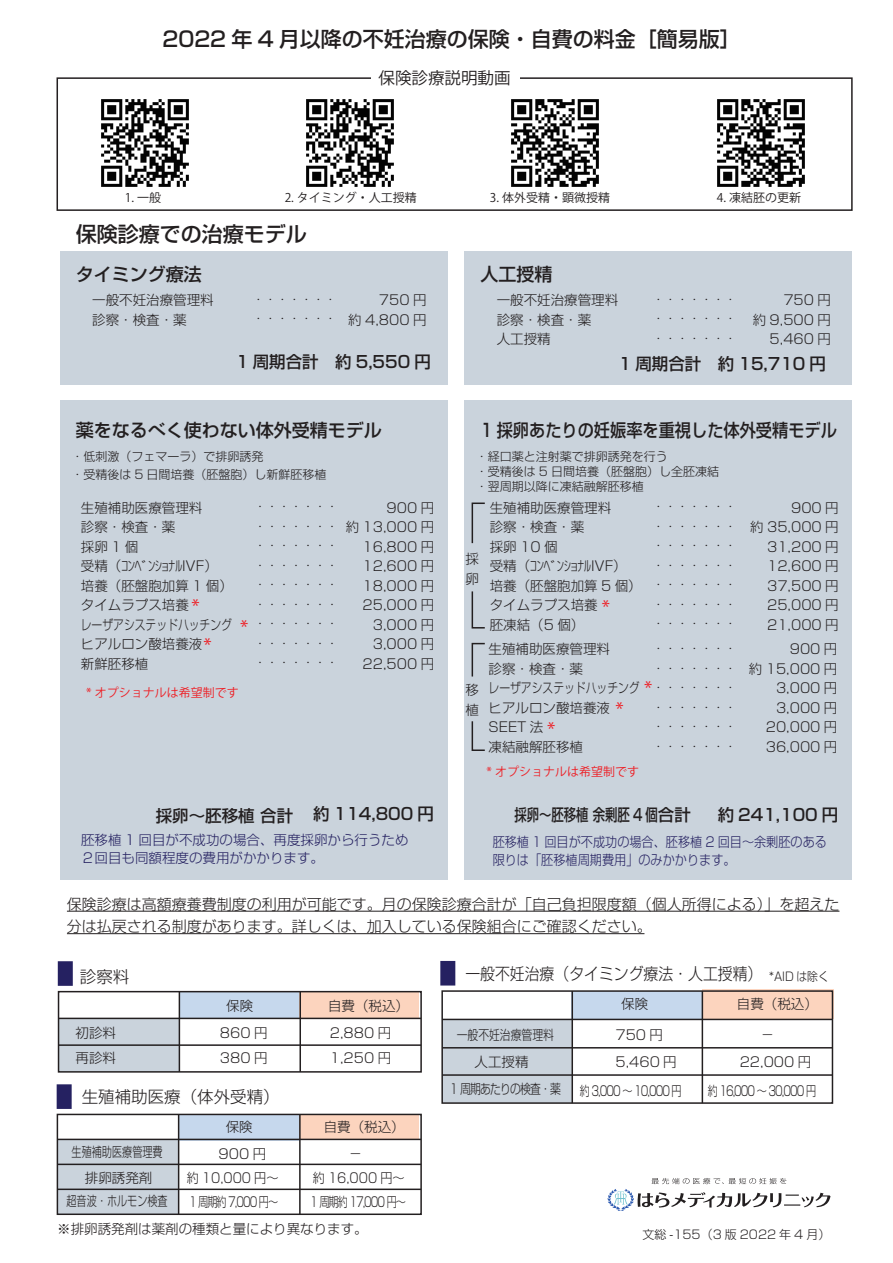
<style>
.page{position:relative;width:893px;height:1263px;background:#fff}
.page>*{position:absolute;margin:0;border:0;box-sizing:border-box;transform-origin:0 0}
.t1{font:500 21px "Shin Go Pr 6";color:#231f20}
.t2{font:500 18px "Shin Go Pr 6";color:#231f20}
.t3{font:500 18px "Shin Go Pr 6";color:#231f20;scale:.9 1}
.t4{font:18px "Koz Go Pr 6 N";color:#ee1d23}
.t5{font:500 16.5px "Shin Go Pr 6";color:#231f20}
.t6{font:300 16.5px "Shin Go Pr 6";color:#231f20;scale:.9 1}
.t7{font:300 16.5px "Shin Go Pr 6";color:#231f20}
.t8{font:500 16.5px "Shin Go Pr 6";color:#231f20;scale:.75 1}
.t9{font:16.5px "Koz Go Pr 6 N";color:#231f20}
.t10{font:300 15px/22.5px "Shin Go Pr 6";color:#231f20}
.t11{font:300 13.5px/19.5px "Shin Go Pr 6";color:#231f20}
.t12{font:300 13.5px/18px "Shin Go Pr 6";color:#252161;scale:.9 1}
.t13{font:300 13.5px/18px "Shin Go Pr 6";color:#252161}
.t14{font:300 13.5px/26px "Shin Go Pr 6";color:#231f20;text-align:center;scale:.75 1}
.t15{font:300 13.5px/23.4px "Shin Go Pr 6";letter-spacing:-.1em;color:#231f20;scale:.9 1}
.t16{font:300 13.5px/28.5px "Shin Go Pr 6";letter-spacing:-.1em;color:#231f20}
.t17{font:300 13.5px "Shin Go Pr 6";letter-spacing:-.1em;color:#231f20;scale:.75 1}
.t18{font:300 13.5px "Shin Go Pr 6";letter-spacing:-.075em;color:#231f20;scale:.8 1}
.t19{font:300 13.5px "Shin Go Pr 6";color:#231f20;scale:.8 1}
.t20{font:300 12px/19.5px "Shin Go Pr 6";color:#231f20;text-align:justify}
.t21{font:12px "Koz Go Pr 6 N";color:#231f20}
.t22{font:12px "Koz Go Pr 6 N";color:#ee1d23}
.t23{font:300 12px "Shin Go Pr 6";color:#231f20;scale:.9 1}
</style>
<div class="page">
<div style="left:60px;top:251px;width:387px;height:134px;background:#cad3dc"></div>
<div style="left:60px;top:401px;width:388px;height:479px;background:#cad3dc"></div>
<div style="left:464px;top:401px;width:388px;height:479px;background:#cad3dc"></div>
<div style="left:464px;top:251px;width:388px;height:134px;background:#cad3dc"></div>
<div style="left:59px;top:1019px;width:120px;height:53px;background:#cad3dc"></div>
<div style="left:442px;top:1019px;width:130px;height:84px;background:#cad3dc"></div>
<div style="left:57px;top:1140px;width:122px;height:74px;background:#cad3dc"></div>
<div style="left:572px;top:991px;width:130px;height:28px;background:#c6d8ed"></div>
<div style="left:179px;top:992px;width:121px;height:26px;background:#c6d8ed"></div>
<div style="left:179px;top:1114px;width:121px;height:26px;background:#c6d8ed"></div>
<div style="left:702px;top:989px;width:132px;height:30px;background:#fcd4be"></div>
<div style="left:300px;top:992px;width:119px;height:26px;background:#fcd4be"></div>
<div style="left:300px;top:1115px;width:119px;height:25px;background:#fcd4be"></div>
<div style="left:58px;top:991px;width:364px;height:81px;border:2px solid #231f20"></div>
<hr style="left:59px;top:1044px;width:362px;height:2px;background:#231f20">
<hr style="left:59px;top:1018px;width:362px;height:1px;background:#231f20">
<hr style="left:299px;top:992px;width:2px;height:80px;background:#231f20">
<hr style="left:179px;top:992px;width:1px;height:80px;background:#231f20">
<div style="left:441px;top:990px;width:392px;height:114px;border:2px solid #231f20"></div>
<hr style="left:442px;top:1047px;width:390px;height:1px;background:#231f20">
<hr style="left:442px;top:1074px;width:390px;height:2px;background:#231f20">
<hr style="left:442px;top:1019px;width:390px;height:1px;background:#231f20">
<hr style="left:702px;top:991px;width:1px;height:112px;background:#231f20">
<hr style="left:571px;top:991px;width:2px;height:112px;background:#231f20">
<div style="left:57px;top:1114px;width:365px;height:101px;border:2px solid #231f20"></div>
<hr style="left:57px;top:1188px;width:364px;height:2px;background:#231f20">
<hr style="left:57px;top:1163px;width:364px;height:2px;background:#231f20">
<hr style="left:57px;top:1139px;width:364px;height:1px;background:#231f20">
<hr style="left:299px;top:1114px;width:2px;height:100px;background:#231f20">
<hr style="left:178px;top:1114px;width:1px;height:100px;background:#231f20">
<div style="left:57px;top:77px;width:796px;height:134px;border:2px solid #231f20"></div>
<div style="left:371px;top:70px;width:149px;height:20px;background:#fff"></div>
<img style="left:717px;top:99px;width:88px;height:88px">
<img style="left:511px;top:99px;width:88px;height:88px">
<img style="left:306px;top:99px;width:88px;height:88px">
<img style="left:101px;top:99px;width:88px;height:88px">
<div style="left:58px;top:961px;width:15px;height:25px;background:#252161"></div>
<div style="left:440px;top:961px;width:15px;height:24px;background:#252161"></div>
<div style="left:57px;top:1084px;width:15px;height:25px;background:#252161"></div>
<svg style="left:607px;top:1178px;width:223px;height:33px"></svg>
<hr style="left:67px;top:911px;width:772px;height:1px;background:#231f20">
<hr style="left:67px;top:933px;width:577px;height:1px;background:#231f20">
<svg style="left:471px;top:502px;width:14px;height:42px"></svg>
<svg style="left:471px;top:591px;width:14px;height:38px"></svg>
<svg style="left:471px;top:642px;width:14px;height:35px"></svg>
<svg style="left:471px;top:721px;width:14px;height:30px"></svg>
<h1 class="t1" style="left:162px;top:21px;width:580px">2022 年 4 月以降の不妊治療の保険・自費の料金［簡易版］</h1>
<p class="t9" style="left:379px;top:69px;width:133px">保険診療説明動画</p>
<p class="t21" style="left:125px;top:190px;width:38px">1. 一般</p>
<p class="t21" style="left:285px;top:190px;width:134px">2. タイミング・人工授精</p>
<p class="t21" style="left:490px;top:190px;width:122px">3. 体外受精・顕微授精</p>
<p class="t21" style="left:717px;top:190px;width:86px">4. 凍結胚の更新</p>
<h1 class="t1" style="left:76px;top:217px;width:232px">保険診療での治療モデル</h1>
<h2 class="t2" style="left:76px;top:259px;width:127px">タイミング療法</h2>
<p class="t11" style="left:92px;top:289px;width:123px">一般不妊治療管理料診察・検査・薬</p>
<p class="t20" style="left:253px;top:288px;width:85px">・・・・・・・・・・・・・・</p>
<p class="t5" style="left:236px;top:348px;width:196px">1 周期合計　約 5,550 円</p>
<p class="t11" style="left:348px;top:289px;width:80px;text-align:right">750 円<br>約 4,800 円</p>
<h2 class="t2" style="left:76px;top:416px;width:307px">薬をなるべく使わない体外受精モデル</h2>
<p class="t20" style="left:71px;top:446px;width:257px;line-height:18px">・低刺激（フェマーラ）で排卵誘発<br>・受精後は 5 日間培養（胚盤胞）し新鮮胚移植</p>
<h2 class="t2" style="left:480px;top:259px;width:73px">人工授精</h2>
<p class="t11" style="left:497px;top:289px;width:123px">一般不妊治療管理料診察・検査・薬<br>人工授精</p>
<p class="t20" style="left:652px;top:288px;width:85px">・・・・・・・・・・・・・・・・・・・・・</p>
<p class="t11" style="left:753px;top:289px;width:80px;text-align:right">750 円<br>約 9,500 円<br>5,460 円</p>
<p class="t5" style="left:619px;top:350px;width:209px">1 周期合計　約 15,710 円</p>
<h2 class="t3" style="left:480px;top:416px;width:398px">1 採卵あたりの妊娠率を重視した体外受精モデル</h2>
<p class="t20" style="left:476px;top:448px;width:245px;line-height:15px;text-align:left">・経口薬と注射薬で排卵誘発を行う<br>・受精後は 5 日間培養（胚盤胞）し全胚凍結・翌周期以降に凍結融解胚移植</p>
<p class="t11" style="left:81px;top:497px;width:153px">生殖補助医療管理料<br>診察・検査・薬<br>採卵1個<br>受精（ｺﾝﾍﾞﾝｼｮﾅﾙIVF）培養（胚盤胞加算 1 個）タイムラプス培養<br>レーザアシステッドハッチングヒアルロン酸培養液<br>新鮮胚移植</p>
<p class="t20" style="left:254px;top:496px;width:85px">・・・・・・・・・・・・・・・・・・・・・・・・・・・・・・・・・・・・・・・・・・・・・・・・・・・・・・・・・・・・・・・</p>
<p class="t11" style="left:490px;top:497px;width:153px">生殖補助医療管理料<br>診察・検査・薬<br>採卵 10 個<br>受精（ｺﾝﾍﾞﾝｼｮﾅﾙIVF）培養（胚盤胞加算 5 個）タイムラプス培養<br>胚凍結（5 個）</p>
<p class="t20" style="left:653px;top:496px;width:85px">・・・・・・・・・・・・・・・・・・・・・・・・・・・・・・・・・・・・・・・・・・・・・・・・・</p>
<p class="t11" style="left:346px;top:497px;width:90px;text-align:right">900 円<br>約 13,000 円<br>16,800 円<br>12,600 円<br>18,000 円<br>25,000 円<br>3,000 円<br>3,000 円<br>22,500 円</p>
<p class="t11" style="left:750px;top:497px;width:90px;text-align:right">900 円<br>約 35,000 円<br>31,200 円<br>12,600 円<br>37,500 円<br>25,000 円<br>21,000 円</p>
<p class="t11" style="left:466px;top:547px;width:15px;line-height:20.2px">採卵</p>
<h2 class="t4" style="left:191px;top:596px;width:10px">*</h2>
<h2 class="t4" style="left:602px;top:598px;width:10px">*</h2>
<p class="t11" style="left:488px;top:638px;width:153px">生殖補助医療管理料<br>診察・検査・薬<br>レーザアシステッドハッチングヒアルロン酸培養液<br>SEET 法<br>凍結融解胚移植</p>
<p class="t20" style="left:653px;top:638px;width:85px">・・・・・・・・・・・・・・・・・・・・・・・・・・・・・・・・・・・・・・・・・・</p>
<p class="t11" style="left:749px;top:638px;width:90px;text-align:right">900 円<br>約 15,000 円<br>3,000 円<br>3,000 円<br>20,000 円<br>36,000 円</p>
<h2 class="t4" style="left:240px;top:617px;width:10px">*</h2>
<h2 class="t4" style="left:204px;top:635px;width:10px">*</h2>
<h2 class="t4" style="left:644px;top:678px;width:10px">*</h2>
<p class="t11" style="left:466px;top:678px;width:14px;line-height:20.2px">移植</p>
<p class="t22" style="left:86px;top:686px;width:154px">* オプショナルは希望制です</p>
<h2 class="t4" style="left:616px;top:699px;width:10px">*</h2>
<h2 class="t4" style="left:547px;top:719px;width:10px">*</h2>
<p class="t5" style="left:156px;top:800px;width:280px">採卵～胚移植 合計 約 114,800 円</p>
<p class="t22" style="left:487px;top:765px;width:154px">* オプショナルは希望制です</p>
<p class="t8" style="left:514px;top:801px;width:237px">採卵～胚移植 余剰胚 4 個合計</p>
<p class="t5" style="left:718px;top:801px;width:122px">約 241,100 円</p>
<p class="t13" style="left:81px;top:829px;width:329px">胚移植 1 回目が不成功の場合、再度採卵から行うため<br>２回目も同額程度の費用がかかります。</p>
<p class="t12" style="left:493px;top:832px;width:373px">胚移植 1 回目が不成功の場合、胚移植 2 回目～余剰胚のある限りは「胚移植周期費用」のみかかります。</p>
<p class="t10" style="left:67px;top:891px;width:774px">保険診療は高額療養費制度の利用が可能です。月の保険診療合計が「自己負担限度額（個人所得による）」を超えた分は払戻される制度があります。詳しくは、加入している保険組合にご確認ください。</p>
<p class="t7" style="left:80px;top:963px;width:51px">診察料</p>
<p class="t11" style="left:226px;top:995px;width:28px">保険</p>
<p class="t11" style="left:328px;top:995px;width:82px">自費（税込）</p>
<p class="t11" style="left:76px;top:1022px;width:42px">初診料</p>
<p class="t11" style="left:220px;top:1022px;width:49px">860 円</p>
<p class="t11" style="left:330px;top:1022px;width:63px">2,880 円</p>
<p class="t11" style="left:76px;top:1047px;width:42px">再診料</p>
<p class="t11" style="left:330px;top:1047px;width:63px">1,250 円</p>
<p class="t11" style="left:220px;top:1047px;width:49px">380 円</p>
<p class="t7" style="left:82px;top:1084px;width:199px">生殖補助医療（体外受精）</p>
<p class="t14" style="left:72px;top:1137px;width:123px">生殖補助医療管理費排卵誘発剤</p>
<p class="t14" style="left:67px;top:1187px;width:137px">超音波・ホルモン検査</p>
<p class="t11" style="left:226px;top:1116px;width:28px">保険</p>
<p class="t11" style="left:324px;top:1116px;width:82px">自費（税込）</p>
<p class="t11" style="left:187px;top:1140px;width:93px;line-height:24px;text-indent:32px">900 円約 10,000 円～<br>1 周期約 7,000 円～</p>
<p class="t11" style="left:349px;top:1142px;width:15px">－</p>
<p class="t15" style="left:310px;top:1165px;width:108px">約 16,000 円～<br>1 周期約 17,000 円～</p>
<p class="t11" style="left:57px;top:1218px;width:312px">※排卵誘発剤は薬剤の種類と量により異なります。</p>
<p class="t6" style="left:465px;top:960px;width:332px">一般不妊治療（タイミング療法・人工授精）</p>
<p class="t23" style="left:769px;top:966px;width:68px">*AID は除く</p>
<p class="t19" style="left:457px;top:1023px;width:123px">一般不妊治療管理料</p>
<p class="t11" style="left:621px;top:993px;width:28px">保険</p>
<p class="t11" style="left:737px;top:993px;width:82px">自費（税込）</p>
<p class="t11" style="left:615px;top:1024px;width:49px">750 円</p>
<p class="t11" style="left:761px;top:1024px;width:15px">－</p>
<p class="t11" style="left:474px;top:1051px;width:55px">人工授精</p>
<p class="t11" style="left:740px;top:1051px;width:73px">22,000 円</p>
<p class="t16" style="left:580px;top:1046px;width:103px;text-indent:35px">5,460 円約 3,000 ～ 10,000 円</p>
<p class="t18" style="left:450px;top:1078px;width:140px">1 周期あたりの検査・薬</p>
<p class="t17" style="left:708px;top:1079px;width:146px">約 16,000 ～ 30,000 円</p>
<p class="t20" style="left:643px;top:1223px;width:189px">文総 -155（3 版 2022 年 4 月）</p>
</div>
